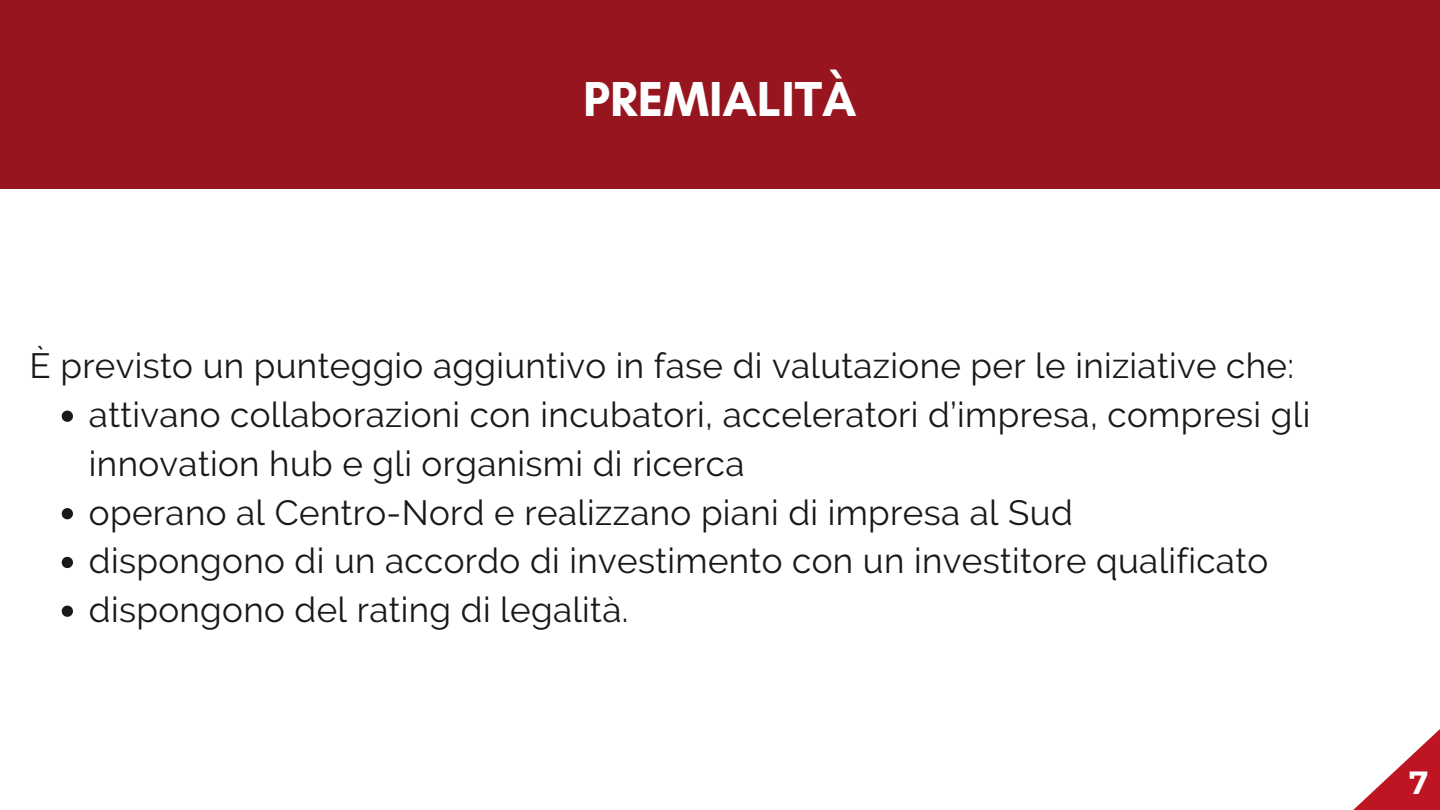
<style>
.page{position:relative;width:1440px;height:810px;background:#96151f}
.page>*{position:absolute;margin:0;border:0;box-sizing:border-box;transform-origin:0 0}
.t1{font:700 50px "Glacial Indifference";color:#fff}
.t2{font:35px/48.8px "Raleway";letter-spacing:.01em;color:#191919}
.t3{font:700 32px "Kief Montaser Semi";color:#fff}
</style>
<div class="page">
<div style="left:0;top:189px;width:1440px;height:621px;background:#fff"></div>
<svg style="left:62px;top:411px;width:11px;height:11px"></svg>
<svg style="left:62px;top:508px;width:11px;height:11px"></svg>
<svg style="left:62px;top:557px;width:11px;height:11px"></svg>
<svg style="left:62px;top:606px;width:11px;height:11px"></svg>
<svg style="left:1353px;top:729px;width:87px;height:81px"></svg>
<h1 class="t1" style="left:583px;top:69px;width:275px">PREMIALITÀ</h1>
<p class="t2" style="left:29px;top:342px;width:1266px">È previsto un punteggio aggiuntivo in fase di valutazione per le iniziative che:</p>
<p class="t2" style="left:89px;top:390px;width:1223px">attivano collaborazioni con incubatori, acceleratori d’impresa, compresi gli innovation hub e gli organismi di ricerca</p>
<p class="t2" style="left:89px;top:488px;width:985px">operano al Centro-Nord e realizzano piani di impresa al Sud</p>
<p class="t2" style="left:89px;top:537px;width:1181px">dispongono di un accordo di investimento con un investitore qualificato</p>
<p class="t2" style="left:89px;top:585px;width:541px">dispongono del rating di legalità.</p>
<p class="t3" style="left:1409px;top:763px;width:20px">7</p>
</div>
